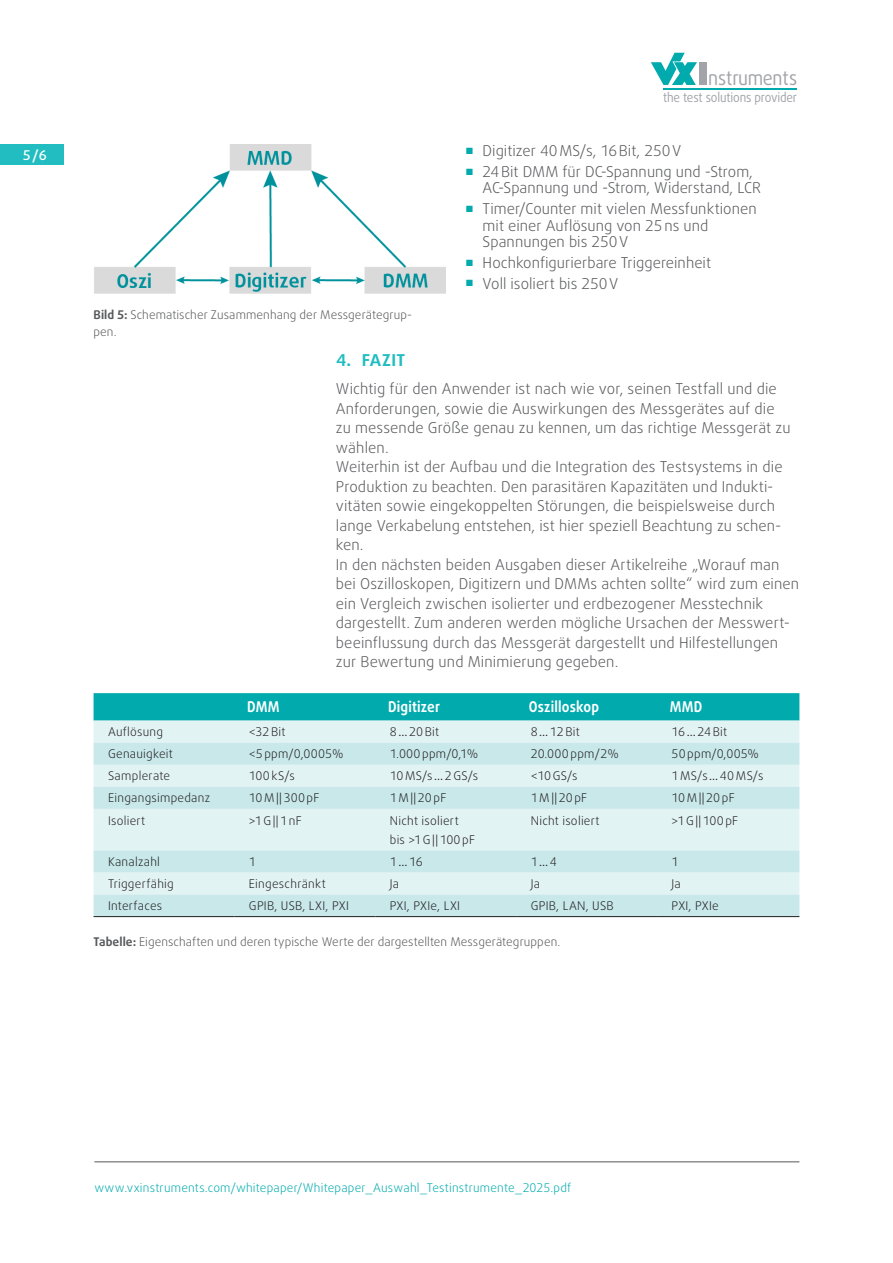
<style>
.page{position:relative;width:893px;height:1263px;background:#fff}
.page>*{position:absolute;margin:0;border:0;box-sizing:border-box;transform-origin:0 0}
.t1{font:19.8px "Daxline Pro";letter-spacing:-.01em;color:#a3a4a9;scale:.91 1}
.t2{font:700 16.35px "Daxline Pro";letter-spacing:.02em;color:#21bdc1;scale:1.05 1}
.t3{font:300 15px/19.5px "Daxline Pro";letter-spacing:.005em;color:#57585a}
.Tabelle_Header{font:700 14.85px "Daxline Pro";letter-spacing:.015em;color:#fff;scale:.91 1}
.t4{font:500 13.5px "Daxline Pro";color:#fff}
.t5{font:13.05px "Daxline Pro";letter-spacing:-.015em;color:#a3a4a9;scale:.91 1}
.Tabelle{font:300 12px/19.5px "Daxline Pro";letter-spacing:.025em;color:#231f20}
.Bildunterschrift{font:300 12px/16.5px "Daxline Pro";letter-spacing:.005em;color:#57585a}
.t6{font:300 12px "Daxline Pro";letter-spacing:.02em;color:#00aaad}
.s1{font-weight:700}
.s2{font-family:"Arial";font-weight:400;font-size:13.5px;color:#00aaad}
.s3{font-weight:400}
</style>
<div class="page">
<svg style="left:651px;top:53px;width:46px;height:32px"></svg>
<div style="left:699px;top:62px;width:7px;height:23px;background:#a3a4a9"></div>
<hr style="left:663px;top:88px;width:134px;height:2px;background:#00aaad">
<div style="left:0;top:145px;width:64px;height:20px;background:#21bdc1"></div>
<svg style="left:94px;top:693px;width:705px;height:28px;background:#06acae"></svg>
<div style="left:94px;top:721px;width:705px;height:22px;background:#e2f3f4"></div>
<svg style="left:94px;top:743px;width:705px;height:173px;background:#d5edee"></svg>
<hr style="left:94px;top:916px;width:140px;height:1px;background:#231f20">
<hr style="left:234px;top:916px;width:141px;height:1px;background:#231f20">
<hr style="left:375px;top:916px;width:141px;height:1px;background:#231f20">
<hr style="left:516px;top:916px;width:141px;height:1px;background:#231f20">
<hr style="left:657px;top:916px;width:142px;height:1px;background:#231f20">
<img style="left:94px;top:145px;width:352px;height:148px">
<hr style="left:94px;top:1161px;width:705px;height:1px;background:#57585a">
<p class="t4" style="left:23px;top:146px;width:26px">5/6</p>
<h1 class="t1" style="left:708px;top:65px;width:100px">nstruments</h1>
<p class="t5" style="left:663px;top:89px;width:149px">the test solutions provider</p>
<p class="Bildunterschrift" style="left:94px;top:307px;width:320px"><span class="s1">Bild 5:</span> Schematischer Zusammenhang der Messgerätegrup&shy;pen.</p>
<p class="t3" style="left:466px;top:141px;width:217px"><span class="s2">■</span> Digitizer 40MS/s, 16Bit, 250V</p>
<p class="t3" style="left:483px;top:163px;width:280px;line-height:16.5px;text-indent:-17px"><span class="s2">■</span> 24Bit DMM für DC-Spannung und -Strom,<br>AC-Spannung und -Strom, Widerstand, LCR</p>
<p class="t3" style="left:483px;top:201px;width:276px;line-height:16.5px;text-indent:-17px"><span class="s2">■</span> Timer/Counter mit vielen Messfunktionen mit einer Auflösung von 25ns und<br>Spannungen bis 250V</p>
<p class="t3" style="left:466px;top:253px;width:247px"><span class="s2">■</span> Hochkonfigurierbare Triggereinheit</p>
<p class="t3" style="left:466px;top:274px;width:154px"><span class="s2">■</span> Voll isoliert bis 250V</p>
<p class="t2" style="left:336px;top:350px;width:68px">4. FAZIT</p>
<p class="t3" style="left:336px;top:379px;width:456px">Wichtig für den Anwender ist nach wie vor, seinen Testfall und die Anforderungen, sowie die Auswirkungen des Messgerätes auf die zu messende Größe genau zu kennen, um das richtige Messgerät zu wählen.</p>
<p class="t3" style="left:336px;top:457px;width:448px">Weiterhin ist der Aufbau und die Integration des Testsystems in die Produktion zu beachten. Den parasitären Kapazitäten und Indukti&shy;vitäten sowie eingekoppelten Störungen, die beispielsweise durch lange Verkabelung entstehen, ist hier speziell Beachtung zu schen&shy;ken.</p>
<p class="t3" style="left:336px;top:555px;width:465px">In den nächsten beiden Ausgaben dieser Artikelreihe „Worauf man bei Oszilloskopen, Digitizern und DMMs achten sollte“ wird zum einen ein Vergleich zwischen isolierter und erdbezogener Messtechnik dargestellt. Zum anderen werden mögliche Ursachen der Messwert&shy;beeinflussung durch das Messgerät dargestellt und Hilfestellungen zur Bewertung und Minimierung gegeben.</p>
<p class="Tabelle_Header" style="left:247px;top:697px;width:37px">DMM</p>
<p class="Tabelle_Header" style="left:388px;top:697px;width:59px">Digitizer</p>
<p class="Tabelle_Header" style="left:529px;top:697px;width:79px">Oszilloskop</p>
<p class="Tabelle_Header" style="left:670px;top:697px;width:37px">MMD</p>
<p class="Tabelle" style="left:108px;top:722px;width:57px">Auflösung</p>
<p class="Tabelle" style="left:249px;top:722px;width:38px">&lt;32Bit</p>
<p class="Tabelle" style="left:390px;top:722px;width:51px">8<span class="s3">…</span>20Bit</p>
<p class="Tabelle" style="left:531px;top:722px;width:51px">8<span class="s3">…</span>12Bit</p>
<p class="Tabelle" style="left:672px;top:722px;width:57px">16<span class="s3">…</span>24Bit</p>
<p class="Tabelle" style="left:108px;top:744px;width:66px">Genauigkeit</p>
<p class="Tabelle" style="left:249px;top:744px;width:96px">&lt;5ppm/0,0005%</p>
<p class="Tabelle" style="left:390px;top:744px;width:90px">1.000ppm/0,1%</p>
<p class="Tabelle" style="left:531px;top:744px;width:90px">20.000ppm/2%</p>
<p class="Tabelle" style="left:672px;top:744px;width:89px">50ppm/0,005%</p>
<p class="Tabelle" style="left:108px;top:766px;width:64px">Samplerate</p>
<p class="Tabelle" style="left:249px;top:766px;width:47px">100kS/s</p>
<p class="Tabelle" style="left:390px;top:766px;width:90px">10MS/s<span class="s3">…</span>2GS/s</p>
<p class="Tabelle" style="left:531px;top:766px;width:48px">&lt;10GS/s</p>
<p class="Tabelle" style="left:672px;top:766px;width:93px">1MS/s<span class="s3">…</span>40MS/s</p>
<p class="Tabelle" style="left:108px;top:788px;width:104px">Eingangsimpedanz</p>
<p class="Tabelle" style="left:249px;top:788px;width:72px">10M||300pF</p>
<p class="Tabelle" style="left:390px;top:788px;width:58px">1M||20pF</p>
<p class="Tabelle" style="left:531px;top:788px;width:58px">1M||20pF</p>
<p class="Tabelle" style="left:672px;top:788px;width:65px">10M||20pF</p>
<p class="Tabelle" style="left:108px;top:811px;width:39px">Isoliert</p>
<p class="Tabelle" style="left:249px;top:811px;width:54px">&gt;1G||1nF</p>
<p class="Tabelle" style="left:390px;top:811px;width:87px">Nicht isoliert bis &gt;1G||100pF</p>
<p class="Tabelle" style="left:531px;top:811px;width:70px">Nicht isoliert</p>
<p class="Tabelle" style="left:672px;top:811px;width:68px">&gt;1G||100pF</p>
<p class="Tabelle" style="left:108px;top:852px;width:53px">Kanalzahl</p>
<p class="Tabelle" style="left:249px;top:852px;width:9px">1</p>
<p class="Tabelle" style="left:390px;top:852px;width:34px">1<span class="s3">…</span>16</p>
<p class="Tabelle" style="left:531px;top:852px;width:28px">1<span class="s3">…</span>4</p>
<p class="Tabelle" style="left:672px;top:852px;width:9px">1</p>
<p class="Tabelle" style="left:108px;top:874px;width:67px">Triggerfähig</p>
<p class="Tabelle" style="left:249px;top:874px;width:79px">Eingeschränkt</p>
<p class="Tabelle" style="left:390px;top:874px;width:11px">Ja</p>
<p class="Tabelle" style="left:531px;top:874px;width:11px">Ja</p>
<p class="Tabelle" style="left:672px;top:874px;width:11px">Ja</p>
<p class="Tabelle" style="left:108px;top:896px;width:56px">Interfaces</p>
<p class="Tabelle" style="left:249px;top:896px;width:101px">GPIB, USB, LXI, PXI</p>
<p class="Tabelle" style="left:390px;top:896px;width:72px">PXI, PXIe, LXI</p>
<p class="Tabelle" style="left:531px;top:896px;width:84px">GPIB, LAN, USB</p>
<p class="Tabelle" style="left:672px;top:896px;width:49px">PXI, PXIe</p>
<p class="Bildunterschrift" style="left:94px;top:933px;width:468px"><span class="s1">Tabelle:</span> Eigenschaften und deren typische Werte der dargestellten Messgerätegruppen.</p>
<p class="t6" style="left:94px;top:1180px;width:478px">www.vxinstruments.com/whitepaper/Whitepaper_Auswahl_Testinstrumente_2025.pdf</p>
</div>
